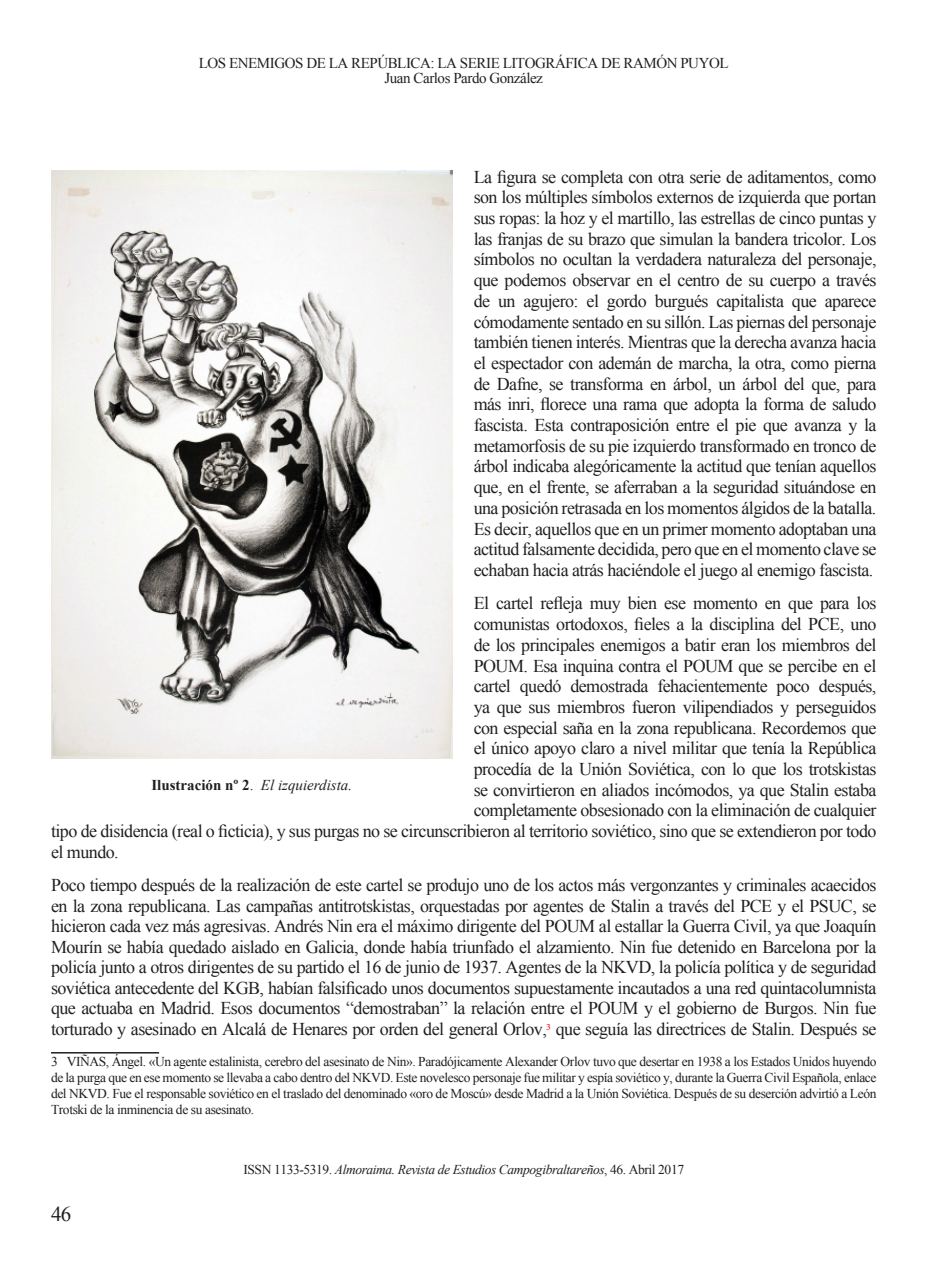
<style>
.page{position:relative;width:936px;height:1263px;background:#fff}
.page>*{position:absolute;margin:0;border:0;box-sizing:border-box;transform-origin:0 0}
.t1{font:21px "Times New Roman";color:#231f20}
.t2{font:18px/20.7px "Times New Roman";letter-spacing:-.03em;color:#231f20;text-align:justify}
.t3{font:15px/15px "Times New Roman";letter-spacing:-.03em;color:#231f20;text-align:center}
.Pie_de_ilustración{font:italic 15px "Times New Roman";color:#231f20}
.Nota_al_pie{font:13.5px/16.2px "Times New Roman";letter-spacing:-.03em;color:#231f20;text-align:justify}
.t4{font:italic 13.5px "Times New Roman";letter-spacing:-.03em;color:#231f20}
.s1{font-weight:700;font-style:normal}
.s2{font-style:normal}
</style>
<div class="page">
<hr style="left:51px;top:1052px;width:108px;height:1px;background:#231f20">
<img style="left:51px;top:170px;width:401px;height:589px">
<p class="t3" style="left:199px;top:55px;width:531px">LOS ENEMIGOS DE LA REPÚBLICA: LA SERIE LITOGRÁFICA DE RAMÓN PUYOL<br>Juan Carlos Pardo González</p>
<p class="t2" style="left:473px;top:166px;width:404px">La figura se completa con otra serie de aditamentos, como son los múltiples símbolos externos de izquierda que portan sus ropas: la hoz y el martillo, las estrellas de cinco puntas y las franjas de su brazo que simulan la bandera tricolor. Los símbolos no ocultan la verdadera naturaleza del personaje, que podemos observar en el centro de su cuerpo a través de un agujero: el gordo burgués capitalista que aparece cómodamente sentado en su sillón. Las piernas del personaje también tienen interés. Mientras que la derecha avanza hacia el espectador con ademán de marcha, la otra, como pierna de Dafne, se transforma en árbol, un árbol del que, para más inri, florece una rama que adopta la forma de saludo fascista. Esta contraposición entre el pie que avanza y la metamorfosis de su pie izquierdo transformado en tronco de árbol indicaba alegóricamente la actitud que tenían aquellos que, en el frente, se aferraban a la seguridad situándose en una posición retrasada en los momentos álgidos de la batalla.<br>Es decir, aquellos que en un primer momento adoptaban una actitud falsamente decidida, pero que en el momento clave se echaban hacia atrás haciéndole el juego al enemigo fascista.</p>
<p class="t2" style="left:473px;top:593px;width:404px">El cartel refleja muy bien ese momento en que para los</p>
<p class="t2" style="left:473px;top:613px;width:404px">comunistas ortodoxos, fieles a la disciplina del PCE, uno</p>
<p class="t2" style="left:473px;top:634px;width:404px">de los principales enemigos a batir eran los miembros del</p>
<p class="t2" style="left:473px;top:655px;width:404px">POUM. Esa inquina contra el POUM que se percibe en el</p>
<p class="t2" style="left:473px;top:675px;width:404px">cartel quedó demostrada fehacientemente poco después,</p>
<p class="t2" style="left:473px;top:696px;width:404px">ya que sus miembros fueron vilipendiados y perseguidos</p>
<p class="t2" style="left:473px;top:717px;width:404px">con especial saña en la zona republicana. Recordemos que</p>
<p class="t2" style="left:473px;top:738px;width:404px">el único apoyo claro a nivel militar que tenía la República</p>
<p class="t2" style="left:473px;top:758px;width:404px">procedía de la Unión Soviética, con lo que los trotskistas</p>
<p class="t2" style="left:473px;top:779px;width:404px">se convirtieron en aliados incómodos, ya que Stalin estaba</p>
<p class="t2" style="left:473px;top:800px;width:404px">completamente obsesionado con la eliminación de cualquier</p>
<p class="t2" style="left:51px;top:820px;width:826px">tipo de disidencia (real o ficticia), y sus purgas no se circunscribieron al territorio soviético, sino que se extendieron por todo</p>
<p class="t2" style="left:51px;top:841px;width:69px">el mundo.</p>
<p class="t2" style="left:51px;top:874px;width:827px">Poco tiempo después de la realización de este cartel se produjo uno de los actos más vergonzantes y criminales acaecidos en la zona republicana. Las campañas antitrotskistas, orquestadas por agentes de Stalin a través del PCE y el PSUC, se hicieron cada vez más agresivas. Andrés Nin era el máximo dirigente del POUM al estallar la Guerra Civil, ya que Joaquín Mourín se había quedado aislado en Galicia, donde había triunfado el alzamiento. Nin fue detenido en Barcelona por la policía junto a otros dirigentes de su partido el 16 de junio de 1937. Agentes de la NKVD, la policía política y de seguridad soviética antecedente del KGB, habían falsificado unos documentos supuestamente incautados a una red quintacolumnista que actuaba en Madrid. Esos documentos “demostraban” la relación entre el POUM y el gobierno de Burgos. Nin fue torturado y asesinado en Alcalá de Henares por orden del general Orlov,<sup>3</sup> que seguía las directrices de Stalin. Después se</p>
<p class="Nota_al_pie" style="left:51px;top:1053px;width:827px">3 VIÑAS, Ángel. «Un agente estalinista, cerebro del asesinato de Nin». Paradójicamente Alexander Orlov tuvo que desertar en 1938 a los Estados Unidos huyendo de la purga que en ese momento se llevaba a cabo dentro del NKVD. Este novelesco personaje fue militar y espía soviético y, durante la Guerra Civil Española, enlace del NKVD. Fue el responsable soviético en el traslado del denominado «oro de Moscú» desde Madrid a la Unión Soviética. Después de su deserción advirtió a León Trotski de la inminencia de su asesinato.</p>
<p class="Pie_de_ilustración" style="left:151px;top:775px;width:202px"><span class="s1">Ilustración nº 2</span><span class="s2">.</span> El izquierdista.</p>
<p class="t1" style="left:51px;top:1199px;width:22px">46</p>
<p class="t4" style="left:243px;top:1160px;width:442px"><span class="s2">ISSN 1133-5319.</span> Almoraima. Revista de Estudios Campogibraltareños<span class="s2">, 46. Abril 2017</span></p>
</div>
